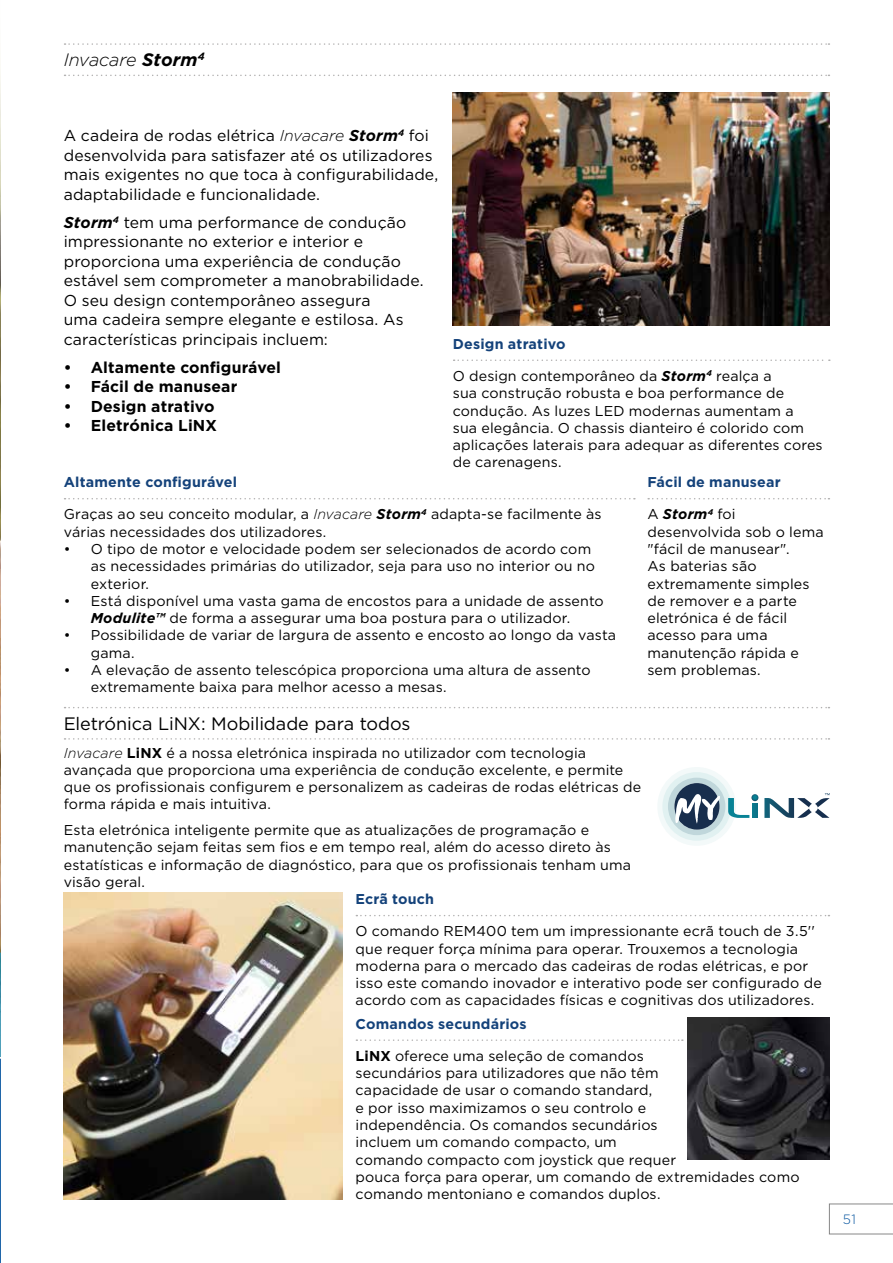
<style>
.page{position:relative;width:893px;height:1263px;background:#fff}
.page>*{position:absolute;margin:0;border:0;box-sizing:border-box;transform-origin:0 0}
.t1{font:18px "Gotham";letter-spacing:-.005em;color:#000}
.t2{font:italic 300 18px "Gotham";letter-spacing:-.01em;color:#000}
.t3{font:15.75px/19.5px "Gotham";letter-spacing:.005em;color:#000}
.t4{font:700 15.75px "Gotham";letter-spacing:.01em;color:#000}
.t5{font:14.25px/17.2px "Gotham";letter-spacing:.01em;color:#000}
.t6{font:700 14.25px "Gotham";letter-spacing:.015em;color:#14427a}
.t7{font:300 13.5px "Gotham";color:#0755a0}
.s1{font-weight:700}
.s2{font-weight:300;font-style:italic}
.s3{font-weight:700;font-style:italic}
</style>
<div class="page">
<svg style="left:829px;top:1204px;width:64px;height:30px"></svg>
<svg style="left:65px;top:43px;width:764px;height:2px"></svg>
<svg style="left:65px;top:75px;width:764px;height:1px"></svg>
<svg style="left:65px;top:707px;width:764px;height:1px"></svg>
<svg style="left:65px;top:738px;width:764px;height:2px"></svg>
<img style="left:453px;top:92px;width:376px;height:234px">
<div style="left:657px;top:767px;width:79px;height:79px;background:#f3f9f9;border-radius:50%"></div>
<div style="left:662px;top:772px;width:69px;height:69px;background:#e1f1f1;border-radius:50%"></div>
<div style="left:668px;top:778px;width:57px;height:57px;background:#c0d7db;border-radius:50%"></div>
<svg style="left:728px;top:794px;width:30px;height:24px"></svg>
<svg style="left:764px;top:793px;width:66px;height:25px"></svg>
<svg style="left:674px;top:783px;width:46px;height:47px"></svg>
<img style="left:64px;top:893px;width:279px;height:306px">
<svg style="left:65px;top:498px;width:570px;height:1px"></svg>
<svg style="left:454px;top:359px;width:376px;height:2px"></svg>
<svg style="left:648px;top:498px;width:181px;height:1px"></svg>
<svg style="left:356px;top:915px;width:473px;height:1px"></svg>
<svg style="left:356px;top:1039px;width:327px;height:2px"></svg>
<img style="left:687px;top:1017px;width:143px;height:143px">
<svg style="left:0;top:69px;width:1px;height:1194px"></svg>
<p class="t2" style="left:64px;top:48px;width:142px">Invacare <span class="s1">Storm</span><sup>4</sup></p>
<p class="t3" style="left:64px;top:126px;width:376px">A cadeira de rodas elétrica <span class="s2">Invacare</span> <span class="s3">Storm</span><sup>4</sup> foi desenvolvida para satisfazer até os utilizadores mais exigentes no que toca à configurabilidade, adaptabilidade e funcionalidade.</p>
<p class="t3" style="left:64px;top:212px;width:361px"><span class="s3">Storm</span><sup>4</sup> tem uma performance de condução impressionante no exterior e interior e proporciona uma experiência de condução estável sem comprometer a manobrabilidade.<br>O seu design contemporâneo assegura<br>uma cadeira sempre elegante e estilosa. As características principais incluem:</p>
<p class="t4" style="left:64px;top:357px;width:219px">• Altamente configurável</p>
<p class="t4" style="left:64px;top:376px;width:175px">• Fácil de manusear</p>
<p class="t4" style="left:64px;top:396px;width:152px">• Design atrativo</p>
<p class="t4" style="left:64px;top:415px;width:155px">• Eletrónica LiNX</p>
<p class="t6" style="left:453px;top:334px;width:114px">Design atrativo</p>
<p class="t5" style="left:453px;top:367px;width:371px">O design contemporâneo da <span class="s3">Storm</span><sup>4</sup> realça a<br>sua construção robusta e boa performance de condução. As luzes LED modernas aumentam a<br>sua elegância. O chassis dianteiro é colorido com aplicações laterais para adequar as diferentes cores de carenagens.</p>
<p class="t6" style="left:647px;top:473px;width:135px">Fácil de manusear</p>
<p class="t5" style="left:647px;top:505px;width:178px">A <span class="s3">Storm</span><sup>4</sup> foi desenvolvida sob o lema "fácil de manusear".<br>As baterias são extremamente simples de remover e a parte eletrónica é de fácil acesso para uma manutenção rápida e sem problemas.</p>
<p class="t6" style="left:64px;top:473px;width:175px">Altamente configurável</p>
<p class="t5" style="left:64px;top:505px;width:539px">Graças ao seu conceito modular, a <span class="s2">Invacare</span> <span class="s3">Storm</span><sup>4</sup> adapta-se facilmente às várias necessidades dos utilizadores.</p>
<p class="t5" style="left:91px;top:540px;width:506px;text-indent:-27px">• O tipo de motor e velocidade podem ser selecionados de acordo com as necessidades primárias do utilizador, seja para uso no interior ou no exterior.</p>
<p class="t5" style="left:64px;top:592px;width:541px;text-align:center">• Está disponível uma vasta gama de encostos para a unidade de assento<br><span class="s3">Modulite™</span> de forma a assegurar uma boa postura para o utilizador.</p>
<p class="t5" style="left:91px;top:626px;width:527px;text-indent:-27px">• Possibilidade de variar de largura de assento e encosto ao longo da vasta gama.</p>
<p class="t5" style="left:91px;top:661px;width:501px;text-indent:-27px">• A elevação de assento telescópica proporciona uma altura de assento extremamente baixa para melhor acesso a mesas.</p>
<p class="t1" style="left:64px;top:712px;width:348px">Eletrónica LiNX: Mobilidade para todos</p>
<p class="t5" style="left:64px;top:744px;width:579px"><span class="s2">Invacare</span> <span class="s1">LiNX</span> é a nossa eletrónica inspirada no utilizador com tecnologia avançada que proporciona uma experiência de condução excelente, e permite que os profissionais configurem e personalizem as cadeiras de rodas elétricas de forma rápida e mais intuitiva.</p>
<p class="t5" style="left:64px;top:821px;width:569px">Esta eletrónica inteligente permite que as atualizações de programação e manutenção sejam feitas sem fios e em tempo real, além do acesso direto às estatísticas e informação de diagnóstico, para que os profissionais tenham uma visão geral.</p>
<p class="t6" style="left:356px;top:890px;width:80px">Ecrã touch</p>
<p class="t5" style="left:356px;top:922px;width:468px">O comando REM400 tem um impressionante ecrã touch de 3.5'' que requer força mínima para operar. Trouxemos a tecnologia moderna para o mercado das cadeiras de rodas elétricas, e por isso este comando inovador e interativo pode ser configurado de acordo com as capacidades físicas e cognitivas dos utilizadores.</p>
<p class="t6" style="left:356px;top:1014px;width:172px">Comandos secundários</p>
<p class="t5" style="left:356px;top:1047px;width:445px"><span class="s1">LiNX</span> oferece uma seleção de comandos<br>secundários para utilizadores que não têm<br>capacidade de usar o comando standard,<br>e por isso maximizamos o seu controlo e<br>independência. Os comandos secundários<br>incluem um comando compacto, um<br>comando compacto com joystick que requer<br>pouca força para operar, um comando de extremidades como comando mentoniano e comandos duplos.</p>
<p class="t7" style="left:843px;top:1211px;width:15px">51</p>
</div>
